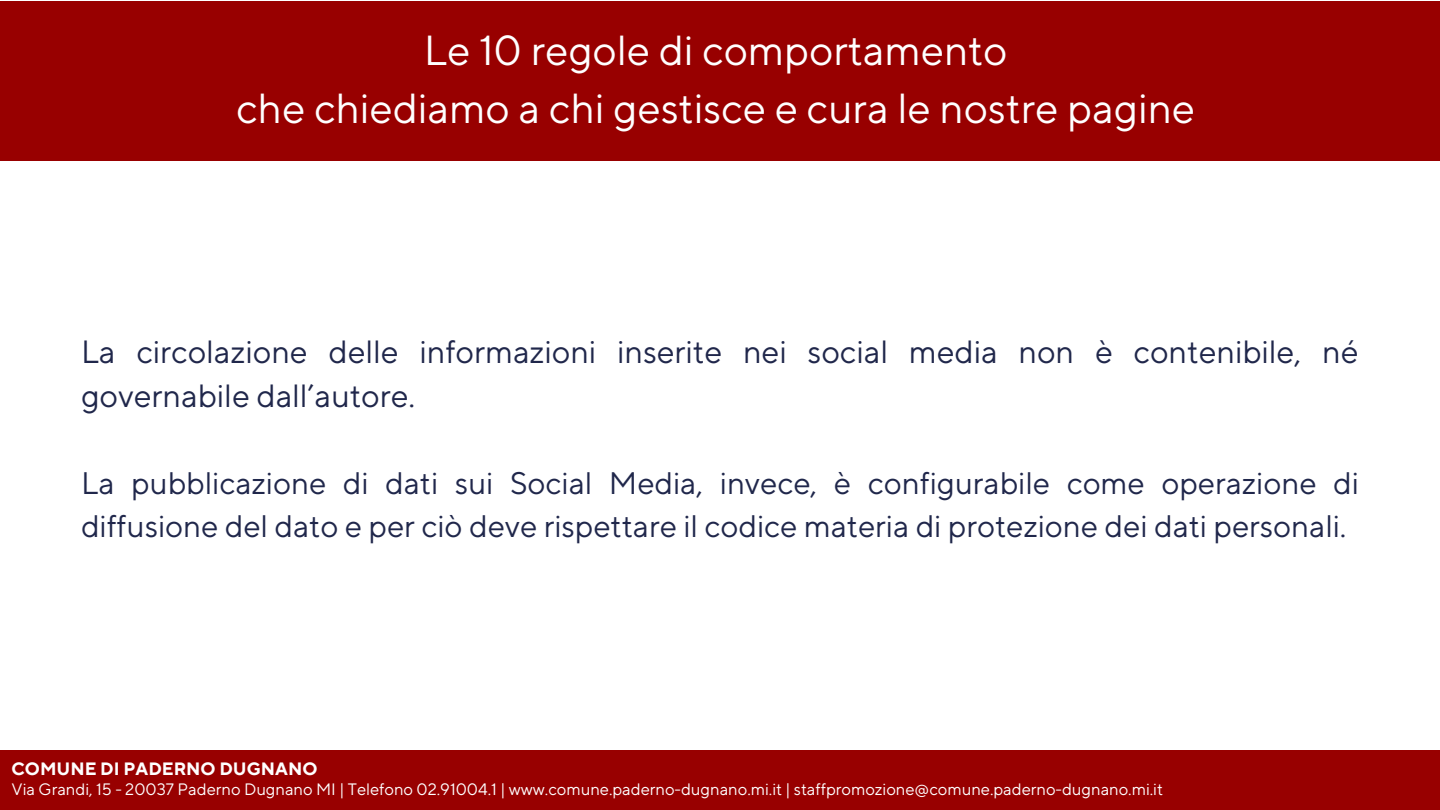
<style>
.page{position:relative;width:1440px;height:810px;background:#fff}
.page>*{position:absolute;margin:0;border:0;box-sizing:border-box;transform-origin:0 0}
.t1{font:41.8px "TT Norms Pro";color:#fff}
.t2{font:32px/44.2px "TT Norms Pro";color:#20274b}
.t3{font:31px/42.8px "TT Norms Pro";color:#20274b}
.t4{font:700 17.8px "TT Norms Pro";color:#fff}
.t5{font:16.5px "TT Norms Pro";color:#fff}
</style>
<div class="page">
<div style="left:0;top:750px;width:1440px;height:60px;background:#980000"></div>
<div style="left:0;top:1px;width:1440px;height:160px;background:#980000"></div>
<p class="t1" style="left:424px;top:26px;width:585px">Le 10 regole di comportamento</p>
<p class="t1" style="left:236px;top:83px;width:960px">che chiediamo a chi gestisce e cura le nostre pagine</p>
<p class="t2" style="left:81px;top:331px;width:1279px">La circolazione delle informazioni inserite nei social media non è contenibile, né governabile dall’autore.</p>
<p class="t3" style="left:81px;top:463px;width:1279px">La pubblicazione di dati sui Social Media, invece, è configurabile come operazione di diffusione del dato e per ciò deve rispettare il codice materia di protezione dei dati personali.</p>
<p class="t4" style="left:12px;top:758px;width:307px">COMUNE DI PADERNO DUGNANO</p>
<p class="t5" style="left:12px;top:780px;width:1153px">Via Grandi, 15 - 20037 Paderno Dugnano MI | Telefono 02.91004.1 | www.comune.paderno-dugnano.mi.it | staffpromozione@comune.paderno-dugnano.mi.it</p>
</div>
